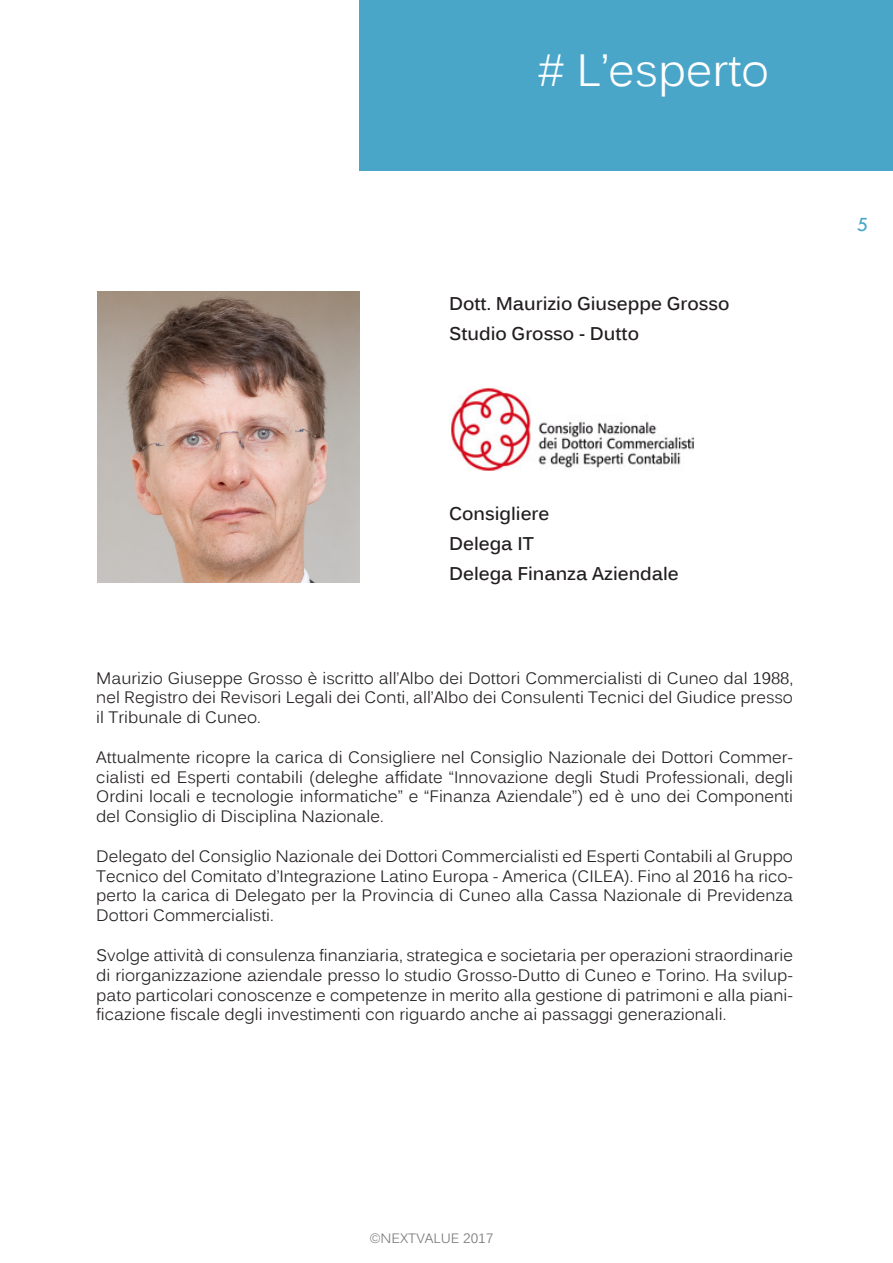
<style>
.page{position:relative;width:893px;height:1263px;background:#fff}
.page>*{position:absolute;margin:0;border:0;box-sizing:border-box;transform-origin:0 0}
.t1{font:45px "Kalinga";color:#fff}
.t2{font:21px "Tw Cen";color:#49a6c8}
.t3{font:700 18.3px "Kalinga";color:#231f20}
.Stile_di_paragrafo_1{font:16.5px/19.8px "Kalinga";color:#231f20;text-align:justify}
.t4{font:13.5px "Kalinga";color:#7b7c7e}
</style>
<div class="page">
<div style="left:359px;top:0;width:534px;height:170px;background:#49a6c8"></div>
<img style="left:98px;top:291px;width:261px;height:291px">
<img style="left:449px;top:386px;width:245px;height:85px">
<p class="t1" style="left:538px;top:41px;width:233px"># L’esperto</p>
<p class="t3" style="left:449px;top:292px;width:282px">Dott. Maurizio Giuseppe Grosso</p>
<p class="t3" style="left:449px;top:322px;width:192px">Studio Grosso - Dutto</p>
<p class="t2" style="left:857px;top:212px;width:13px">5</p>
<p class="t3" style="left:449px;top:502px;width:102px">Consigliere</p>
<p class="t3" style="left:449px;top:532px;width:86px">Delega IT</p>
<p class="t3" style="left:449px;top:562px;width:231px">Delega Finanza Aziendale</p>
<p class="Stile_di_paragrafo_1" style="left:96px;top:668px;width:698px">Maurizio Giuseppe Grosso è iscritto all’Albo dei Dottori Commercialisti di Cuneo dal 1988, nel Registro dei Revisori Legali dei Conti, all’Albo dei Consulenti Tecnici del Giudice presso il Tribunale di Cuneo.</p>
<p class="Stile_di_paragrafo_1" style="left:96px;top:747px;width:698px">Attualmente ricopre la carica di Consigliere nel Consiglio Nazionale dei Dottori Commer&shy;cialisti ed Esperti contabili (deleghe affidate “Innovazione degli Studi Professionali, degli Ordini locali e tecnologie informatiche” e “Finanza Aziendale”) ed è uno dei Componenti del Consiglio di Disciplina Nazionale.</p>
<p class="Stile_di_paragrafo_1" style="left:96px;top:846px;width:698px">Delegato del Consiglio Nazionale dei Dottori Commercialisti ed Esperti Contabili al Gruppo Tecnico del Comitato d’Integrazione Latino Europa - America (CILEA). Fino al 2016 ha rico&shy;perto la carica di Delegato per la Provincia di Cuneo alla Cassa Nazionale di Previdenza Dottori Commercialisti.</p>
<p class="Stile_di_paragrafo_1" style="left:96px;top:945px;width:698px">Svolge attività di consulenza finanziaria, strategica e societaria per operazioni straordinarie di riorganizzazione aziendale presso lo studio Grosso-Dutto di Cuneo e Torino. Ha svilup&shy;pato particolari conoscenze e competenze in merito alla gestione di patrimoni e alla piani&shy;ficazione fiscale degli investimenti con riguardo anche ai passaggi generazionali.</p>
<p class="t4" style="left:370px;top:1229px;width:125px">©NEXTVALUE 2017</p>
</div>
